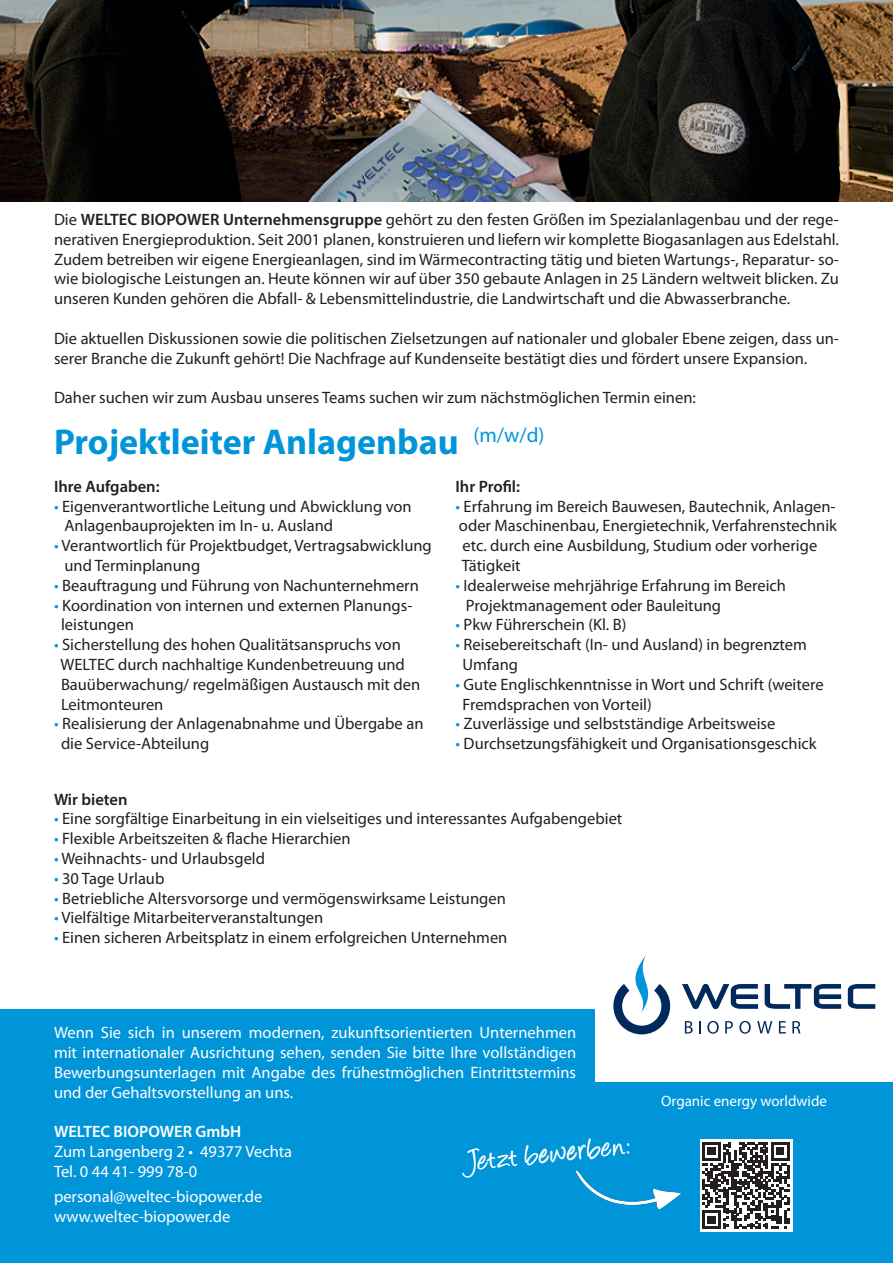
<style>
.page{position:relative;width:893px;height:1263px;background:#fff}
.page>*{position:absolute;margin:0;border:0;box-sizing:border-box;transform-origin:0 0}
.t1{font:700 36px "Myriad Pro";color:#0095d9}
.t2{font:33px "Angelina";color:#fff}
.t3{font:16.5px/19.8px "Myriad Pro";color:#231f20;text-align:justify}
.t4{font:16.5px/19.8px "Myriad Pro";color:#fff;text-align:justify}
.t5{font:600 16.5px "Myriad Pro";color:#231f20}
.t6{font:600 16.5px "Myriad Pro";color:#fff}
.t7{font:15px "Myriad Pro";color:#fff}
.s1{font-weight:600}
.s2{color:#0095d9}
</style>
<div class="page">
<img style="left:0;top:0;width:893px;height:202px">
<div style="left:0;top:1010px;width:893px;height:253px;background:#0095d9"></div>
<div style="left:595px;top:935px;width:298px;height:147px;background:#fff"></div>
<svg style="left:613px;top:955px;width:57px;height:79px"></svg>
<svg style="left:682px;top:984px;width:76px;height:25px"></svg>
<svg style="left:765px;top:984px;width:76px;height:25px"></svg>
<svg style="left:848px;top:984px;width:27px;height:25px"></svg>
<svg style="left:685px;top:1021px;width:8px;height:12px"></svg>
<svg style="left:699px;top:1021px;width:2px;height:12px"></svg>
<svg style="left:707px;top:1021px;width:12px;height:13px"></svg>
<svg style="left:725px;top:1021px;width:8px;height:12px"></svg>
<svg style="left:739px;top:1021px;width:12px;height:13px"></svg>
<svg style="left:757px;top:1021px;width:15px;height:12px"></svg>
<svg style="left:779px;top:1021px;width:7px;height:12px"></svg>
<svg style="left:792px;top:1021px;width:8px;height:12px"></svg>
<div style="left:700px;top:1139px;width:92px;height:92px;background:#fff"></div>
<svg style="left:702px;top:1142px;width:87px;height:87px"></svg>
<img style="left:575px;top:1170px;width:106px;height:40px">
<p class="t3" style="left:54px;top:209px;width:786px">Die <span class="s1">WELTEC BIOPOWER Unternehmensgruppe</span> gehört zu den festen Größen im Spezialanlagenbau und der rege&shy;nerativen Energieproduktion. Seit 2001 planen, konstruieren und liefern wir komplette Biogasanlagen aus Edelstahl.<br>Zudem betreiben wir eigene Energieanlagen, sind im Wärmecontracting tätig und bieten Wartungs-, Reparatur- so&shy;wie biologische Leistungen an. Heute können wir auf über 350 gebaute Anlagen in 25 Ländern weltweit blicken. Zu unseren Kunden gehören die Abfall- &amp; Lebensmittelindustrie, die Landwirtschaft und die Abwasserbranche.</p>
<p class="t3" style="left:54px;top:328px;width:786px">Die aktuellen Diskussionen sowie die politischen Zielsetzungen auf nationaler und globaler Ebene zeigen, dass un&shy;serer Branche die Zukunft gehört! Die Nachfrage auf Kundenseite bestätigt dies und fördert unsere Expansion.</p>
<p class="t3" style="left:54px;top:387px;width:643px">Daher suchen wir zum Ausbau unseres Teams suchen wir zum nächstmöglichen Termin einen:</p>
<p class="t1" style="left:54px;top:418px;width:492px">Projektleiter Anlagenbau <sup>(m/w/d)</sup></p>
<p class="t5" style="left:54px;top:476px;width:107px">Ihre Aufgaben:</p>
<p class="t3" style="left:54px;top:496px;width:359px"><span class="s2">•</span> Eigenverantwortliche Leitung und Abwicklung von</p>
<p class="t3" style="left:64px;top:516px;width:270px">Anlagenbauprojekten im In- u. Ausland</p>
<p class="t3" style="left:54px;top:535px;width:379px"><span class="s2">•</span> Verantwortlich für Projektbudget, Vertragsabwicklung</p>
<p class="t3" style="left:64px;top:555px;width:137px">und Terminplanung</p>
<p class="t3" style="left:54px;top:575px;width:366px"><span class="s2">•</span> Beauftragung und Führung von Nachunternehmern</p>
<p class="t3" style="left:54px;top:595px;width:360px"><span class="s2">•</span> Koordination von internen und externen Planungs-</p>
<p class="t3" style="left:61px;top:615px;width:74px">leistungen</p>
<p class="t3" style="left:54px;top:634px;width:348px"><span class="s2">•</span> Sicherstellung des hohen Qualitätsanspruchs von</p>
<p class="t3" style="left:60px;top:654px;width:346px">WELTEC durch nachhaltige Kundenbetreuung und</p>
<p class="t3" style="left:61px;top:674px;width:361px">Bauüberwachung/ regelmäßigen Austausch mit den</p>
<p class="t3" style="left:61px;top:694px;width:104px">Leitmonteuren</p>
<p class="t3" style="left:54px;top:714px;width:371px"><span class="s2">•</span> Realisierung der Anlagenabnahme und Übergabe an</p>
<p class="t3" style="left:61px;top:733px;width:150px">die Service-Abteilung</p>
<p class="t5" style="left:455px;top:476px;width:66px">Ihr Profil:</p>
<p class="t3" style="left:455px;top:496px;width:382px"><span class="s2">•</span> Erfahrung im Bereich Bauwesen, Bautechnik, Anlagen-</p>
<p class="t3" style="left:459px;top:516px;width:379px">oder Maschinenbau, Energietechnik, Verfahrenstechnik</p>
<p class="t3" style="left:462px;top:535px;width:356px">etc. durch eine Ausbildung, Studium oder vorherige</p>
<p class="t3" style="left:462px;top:555px;width:60px">Tätigkeit</p>
<p class="t3" style="left:455px;top:575px;width:332px"><span class="s2">•</span> Idealerweise mehrjährige Erfahrung im Bereich</p>
<p class="t3" style="left:466px;top:595px;width:257px">Projektmanagement oder Bauleitung</p>
<p class="t3" style="left:455px;top:615px;width:172px"><span class="s2">•</span> Pkw Führerschein (Kl. B)</p>
<p class="t3" style="left:455px;top:634px;width:353px"><span class="s2">•</span> Reisebereitschaft (In- und Ausland) in begrenztem</p>
<p class="t3" style="left:462px;top:654px;width:57px">Umfang</p>
<p class="t3" style="left:455px;top:674px;width:370px"><span class="s2">•</span> Gute Englischkenntnisse in Wort und Schrift (weitere</p>
<p class="t3" style="left:462px;top:694px;width:191px">Fremdsprachen von Vorteil)</p>
<p class="t3" style="left:455px;top:714px;width:321px"><span class="s2">•</span> Zuverlässige und selbstständige Arbeitsweise</p>
<p class="t3" style="left:455px;top:733px;width:363px"><span class="s2">•</span> Durchsetzungsfähigkeit und Organisationsgeschick</p>
<p class="t5" style="left:54px;top:789px;width:75px">Wir bieten</p>
<p class="t3" style="left:54px;top:809px;width:570px"><span class="s2">•</span> Eine sorgfältige Einarbeitung in ein vielseitiges und interessantes Aufgabengebiet</p>
<p class="t3" style="left:54px;top:828px;width:298px"><span class="s2">•</span> Flexible Arbeitszeiten &amp; flache Hierarchien</p>
<p class="t3" style="left:54px;top:848px;width:213px"><span class="s2">•</span> Weihnachts- und Urlaubsgeld</p>
<p class="t3" style="left:54px;top:868px;width:112px"><span class="s2">•</span> 30 Tage Urlaub</p>
<p class="t3" style="left:54px;top:888px;width:453px"><span class="s2">•</span> Betriebliche Altersvorsorge und vermögenswirksame Leistungen</p>
<p class="t3" style="left:54px;top:908px;width:271px"><span class="s2">•</span> Vielfältige Mitarbeiterveranstaltungen</p>
<p class="t3" style="left:54px;top:927px;width:455px"><span class="s2">•</span> Einen sicheren Arbeitsplatz in einem erfolgreichen Unternehmen</p>
<p class="t4" style="left:54px;top:1022px;width:524px">Wenn Sie sich in unserem modernen, zukunftsorientierten Unternehmen mit internationaler Ausrichtung sehen, senden Sie bitte Ihre vollständigen Bewerbungsunterlagen mit Angabe des frühestmöglichen Eintrittstermins und der Gehaltsvorstellung an uns.</p>
<p class="t6" style="left:54px;top:1121px;width:189px">WELTEC BIOPOWER GmbH</p>
<p class="t4" style="left:54px;top:1141px;width:240px">Zum Langenberg 2 • 49377 Vechta</p>
<p class="t4" style="left:54px;top:1161px;width:145px">Tel. 0 44 41- 999 78-0</p>
<p class="t4" style="left:54px;top:1186px;width:210px">personal@weltec-biopower.de</p>
<p class="t4" style="left:54px;top:1206px;width:178px">www.weltec-biopower.de</p>
<p class="t2" style="left:467px;top:1147px;width:163px;rotate:-6deg">Jetzt bewerben:</p>
<p class="t7" style="left:661px;top:1092px;width:167px">Organic energy worldwide</p>
</div>
